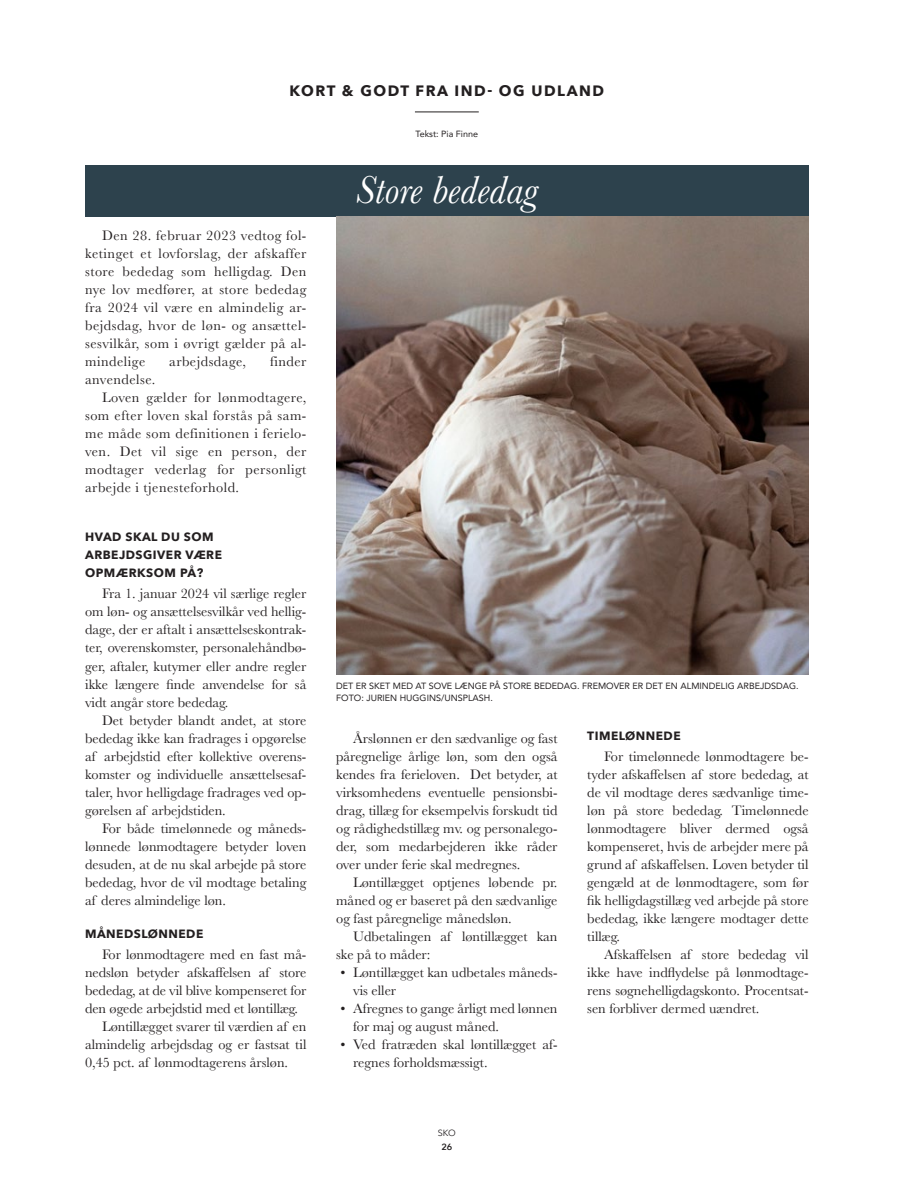
<style>
.page{position:relative;width:915px;height:1191px;background:#fff}
.page>*{position:absolute;margin:0;border:0;box-sizing:border-box;transform-origin:0 0}
._03_Overskrift{font:italic 40.5px "Baskerville";color:#fff}
.t1{font:700 15px "Avenir Next";letter-spacing:.1em;color:#231f20}
._05_Brødtekst{font:14.25px/18px "Baskerville";color:#231f20;text-align:justify}
._05_Brødtekst-2{font:14.25px "Baskerville";letter-spacing:.035em;color:#231f20}
._07_Mellemrubrik{font:700 12px/18px "Avenir Next";letter-spacing:.04em;color:#231f20}
.Billedetekst{font:9px/12px "Avenir";color:#231f20}
._02_Byline{font:9px "Avenir";color:#231f20}
.t2{font:9px "Avenir Next";color:#231f20}
.t3{font:600 9px "Avenir Next";color:#231f20}
</style>
<div class="page">
<hr style="left:415px;top:112px;width:63px;height:1px;background:#231f20">
<div style="left:85px;top:166px;width:723px;height:51px;background:#2d424d"></div>
<img style="left:336px;top:217px;width:472px;height:457px">
<p class="t1" style="left:289px;top:78px;width:316px">KORT &amp; GODT FRA IND- OG UDLAND</p>
<p class="_02_Byline" style="left:415px;top:126px;width:64px">Tekst: Pia Finne</p>
<p class="_05_Brødtekst" style="left:85px;top:226px;width:223px;text-indent:17px">Den 28. februar 2023 vedtog fol&shy;ketinget et lovforslag, der afskaffer store bededag som helligdag. Den nye lov medfører, at store bededag fra 2024 vil være en almindelig ar&shy;bejdsdag, hvor de løn- og ansættel&shy;sesvilkår, som i øvrigt gælder på al&shy;mindelige</p>
<p class="_05_Brødtekst-2" style="left:169px;top:352px;width:78px">arbejdsdage,</p>
<p class="_05_Brødtekst" style="left:270px;top:352px;width:38px">finder</p>
<p class="_05_Brødtekst-2" style="left:85px;top:370px;width:72px">anvendelse.</p>
<p class="_05_Brødtekst" style="left:85px;top:388px;width:223px;text-indent:17px">Loven gælder for lønmodtagere, som efter loven skal forstås på sam&shy;me måde som definitionen i ferielo&shy;ven. Det vil sige en person, der modtager vederlag for personligt arbejde i tjenesteforhold.</p>
<p class="_07_Mellemrubrik" style="left:85px;top:528px;width:138px">HVAD SKAL DU SOM<br>ARBEJDSGIVER VÆRE<br>OPMÆRKSOM PÅ?</p>
<p class="_05_Brødtekst" style="left:85px;top:585px;width:223px;text-indent:17px">Fra 1. januar 2024 vil særlige regler om løn- og ansættelsesvilkår ved hellig&shy;dage, der er aftalt i ansættelseskontrak&shy;ter, overenskomster, personalehåndbø&shy;ger, aftaler, kutymer eller andre regler ikke længere finde anvendelse for så vidt angår store bededag.</p>
<p class="_05_Brødtekst" style="left:85px;top:711px;width:223px;text-indent:17px">Det betyder blandt andet, at store bededag ikke kan fradrages i opgørelse af arbejdstid efter kollektive overens&shy;komster og individuelle ansættelsesaf&shy;taler, hvor helligdage fradrages ved op&shy;gørelsen af arbejdstiden.</p>
<p class="_05_Brødtekst" style="left:85px;top:819px;width:223px;text-indent:17px">For både timelønnede og måneds&shy;lønnede lønmodtagere betyder loven desuden, at de nu skal arbejde på store bededag, hvor de vil modtage betaling af deres almindelige løn.</p>
<p class="_07_Mellemrubrik" style="left:85px;top:924px;width:120px">MÅNEDSLØNNEDE</p>
<p class="_05_Brødtekst" style="left:85px;top:945px;width:223px;text-indent:17px">For lønmodtagere med en fast må&shy;nedsløn betyder afskaffelsen af store bededag, at de vil blive kompenseret for den øgede arbejdstid med et løntillæg.</p>
<p class="_05_Brødtekst" style="left:85px;top:1017px;width:223px;text-indent:17px">Løntillægget svarer til værdien af en almindelig arbejdsdag og er fastsat til 0,45 pct. af lønmodtagerens årsløn.</p>
<p class="_03_Overskrift" style="left:355px;top:163px;width:183px">Store bededag</p>
<p class="Billedetekst" style="left:336px;top:680px;width:464px">DET ER SKET MED AT SOVE LÆNGE PÅ STORE BEDEDAG. FREMOVER ER DET EN ALMINDELIG ARBEJDSDAG.<br>FOTO: JURIEN HUGGINS/UNSPLASH.</p>
<p class="_05_Brødtekst" style="left:336px;top:729px;width:223px;text-indent:17px">Årslønnen er den sædvanlige og fast påregnelige årlige løn, som den også kendes fra ferieloven. Det betyder, at virksomhedens eventuelle pensionsbi&shy;drag, tillæg for eksempelvis forskudt tid og rådighedstillæg mv. og personalego&shy;der, som medarbejderen ikke råder over under ferie skal medregnes.</p>
<p class="_05_Brødtekst" style="left:336px;top:873px;width:223px;text-indent:17px">Løntillægget optjenes løbende pr. måned og er baseret på den sædvanlige og fast påregnelige månedsløn.</p>
<p class="_05_Brødtekst" style="left:336px;top:927px;width:223px;text-indent:17px">Udbetalingen af løntillægget kan ske på to måder:</p>
<p class="_05_Brødtekst" style="left:353px;top:963px;width:206px;text-indent:-13px">• Løntillægget kan udbetales måneds&shy;vis eller</p>
<p class="_05_Brødtekst" style="left:353px;top:999px;width:206px;text-indent:-13px">• Afregnes to gange årligt med lønnen for maj og august måned.</p>
<p class="_05_Brødtekst" style="left:353px;top:1035px;width:206px;text-indent:-13px">• Ved fratræden skal løntillægget af&shy;regnes forholdsmæssigt.</p>
<p class="t2" style="left:437px;top:1125px;width:20px">SKO</p>
<p class="t3" style="left:441px;top:1138px;width:12px">26</p>
<p class="_07_Mellemrubrik" style="left:587px;top:726px;width:95px">TIMELØNNEDE</p>
<p class="_05_Brødtekst" style="left:587px;top:747px;width:223px;text-indent:17px">For timelønnede lønmodtagere be&shy;tyder afskaffelsen af store bededag, at de vil modtage deres sædvanlige time&shy;løn på store bededag. Timelønnede lønmodtagere bliver dermed også kompenseret, hvis de arbejder mere på grund af afskaffelsen. Loven betyder til gengæld at de lønmodtagere, som før fik helligdagstillæg ved arbejde på store bededag, ikke længere modtager dette tillæg.</p>
<p class="_05_Brødtekst" style="left:587px;top:945px;width:223px;text-indent:17px">Afskaffelsen af store bededag vil ikke have indflydelse på lønmodtage&shy;rens søgnehelligdagskonto. Procentsat&shy;sen forbliver dermed uændret.</p>
</div>
